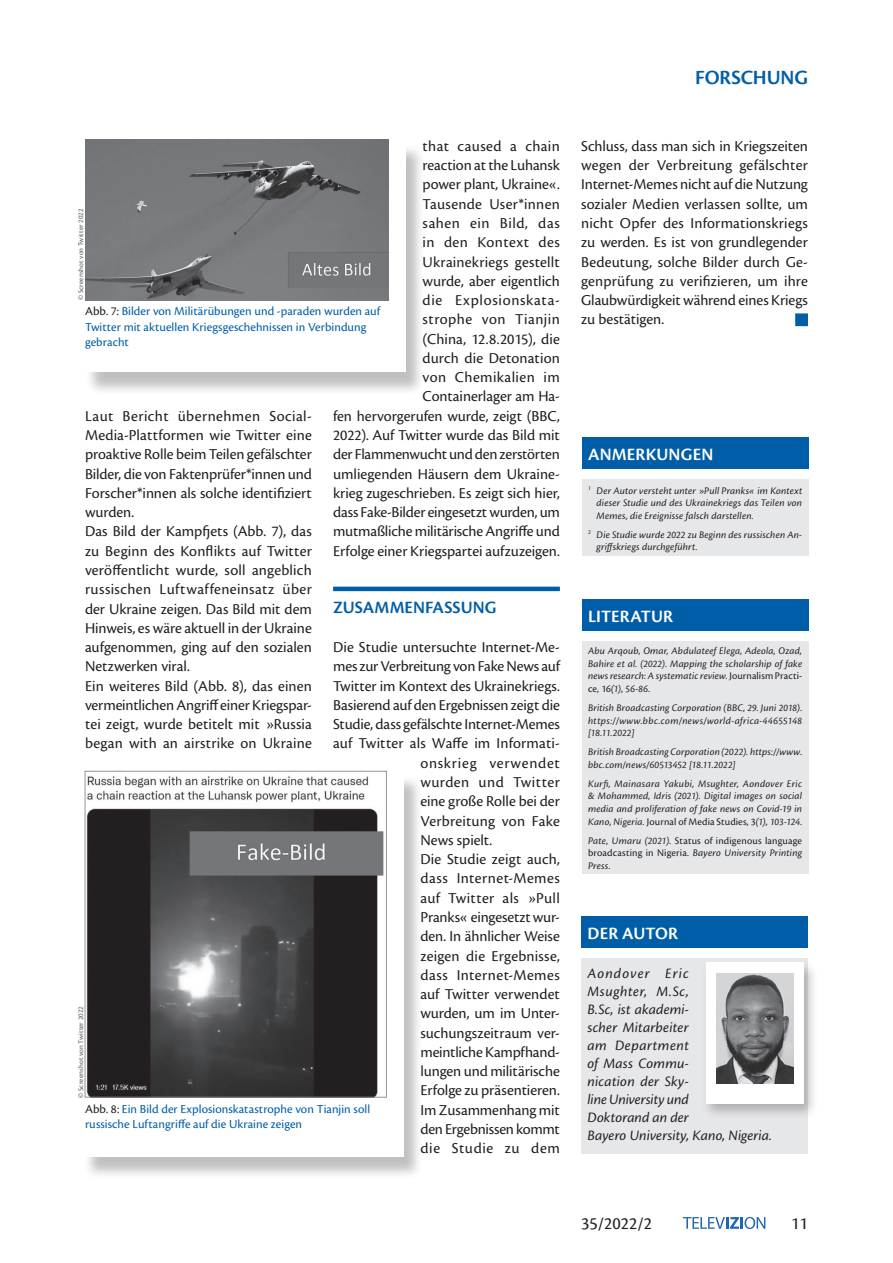
<style>
.page{position:relative;width:893px;height:1263px;background:#fff}
.page>*{position:absolute;margin:0;border:0;box-sizing:border-box;transform-origin:0 0}
.t1{font:600 21px "Cronos Pro";letter-spacing:-.005em;color:#005ea8}
.t2{font:600 18px "Cronos Pro";letter-spacing:.01em;color:#fff}
.t3{font:600 18px "Cronos Pro";letter-spacing:.005em;color:#005ea8}
.t4{font:18px "Cronos Pro";color:#231f20}
.t5{font:15.75px/19.4px "Cronos Pro";color:#231f20}
.t6{font:15.75px "Cronos Pro";letter-spacing:.03em;color:#231f20}
.t7{font:15.75px "Cronos Pro";letter-spacing:.02em;color:#231f20}
.t8{font:15.75px "Cronos Pro";letter-spacing:.045em;color:#231f20}
.t9{font:15.75px "Cronos Pro";letter-spacing:.04em;color:#231f20}
.t10{font:italic 15px/18px "Cronos Pro";letter-spacing:.01em;color:#231f20}
.t11{font:12.75px/15.3px "Cronos Pro";letter-spacing:.005em;color:#005ea8}
.t12{font:italic 10.5px/12.6px "Cronos Pro";letter-spacing:.015em;color:#231f20;text-align:justify}
.t13{font:10.5px/12.6px "Cronos Pro";letter-spacing:.015em;color:#231f20;text-align:justify}
.t14{font:7.5px "Cronos Pro";letter-spacing:.015em;color:#57585a}
.s1{color:#231f20}
.s2{font-style:normal}
.s3{font-style:italic}
</style>
<div class="page">
<svg style="left:683px;top:1217px;width:82px;height:12px"></svg>
<div style="left:582px;top:641px;width:226px;height:233px;background:#e6e7e9"></div>
<div style="left:582px;top:599px;width:226px;height:31px;background:#005ea8"></div>
<div style="left:582px;top:479px;width:226px;height:77px;background:#e6e7e9"></div>
<div style="left:582px;top:437px;width:226px;height:32px;background:#005ea8"></div>
<div style="left:581px;top:958px;width:227px;height:195px;background:#e6e7e9"></div>
<div style="left:701px;top:960px;width:117px;height:160px;background:#231f20;opacity:.28"></div>
<div style="left:706px;top:962px;width:98px;height:142px;background:#fff"></div>
<div style="left:581px;top:916px;width:227px;height:32px;background:#005ea8"></div>
<img style="left:716px;top:973px;width:77px;height:111px">
<hr style="left:333px;top:587px;width:227px;height:4px;background:#005ea8">
<div style="left:795px;top:313px;width:13px;height:13px;background:#005ea8;border:2px solid #005ea8"></div>
<div style="left:86px;top:145px;width:339px;height:250px;background:#231f20;opacity:.28"></div>
<div style="left:85px;top:140px;width:321px;height:232px;background:#fff"></div>
<img style="left:85px;top:140px;width:304px;height:160px">
<div style="left:83px;top:775px;width:340px;height:405px;background:#231f20;opacity:.28"></div>
<div style="left:83px;top:771px;width:320px;height:386px;background:#fff"></div>
<img style="left:87px;top:776px;width:297px;height:319px">
<div style="left:85px;top:771px;width:302px;height:326px;border:1px solid #939598"></div>
<h1 class="t1" style="left:695px;top:65px;width:114px">FORSCHUNG</h1>
<p class="t5" style="left:333px;top:136px;width:228px;text-align:right">that caused a chain<br>reaction at the Luhansk<br>power plant, Ukraine«.<br>Tausende User*innen<br>sahen ein Bild, das<br>in den Kontext des<br>Ukrainekriegs gestellt<br>wurde, aber eigentlich<br>die Explosionskata-<br>strophe von Tianjin<br>(China, 12.8.2015), die<br>durch die Detonation<br>von Chemikalien im<br>Containerlager am Ha-<br>fen hervorgerufen wurde, zeigt (BBC,<br>2022). Auf Twitter wurde das Bild mit der Flammenwucht und den zerstörten umliegenden Häusern dem Ukraine&shy;krieg zugeschrieben. Es zeigt sich hier, dass Fake-Bilder eingesetzt wurden, um mutmaßliche militärische Angriffe und<br>Erfolge einer Kriegspartei aufzuzeigen.</p>
<p class="t14" style="left:76px;top:300px;width:93px;rotate:-90deg">© Screenshot von Twitter 2022</p>
<p class="t11" style="left:85px;top:304px;width:297px"><span class="s1">Abb. 7:</span> Bilder von Militärübungen und -paraden wurden auf<br>Twitter mit aktuellen Kriegsgeschehnissen in Verbindung gebracht</p>
<p class="t5" style="left:85px;top:406px;width:228px">Laut Bericht übernehmen Social-Media-Plattformen wie Twitter eine proaktive Rolle beim Teilen gefälschter Bilder, die von Faktenprüfer*innen und Forscher*innen als solche identifiziert wurden.<br>Das Bild der Kampfjets (Abb. 7), das zu Beginn des Konflikts auf Twitter veröffentlicht wurde, soll angeblich russischen Luftwaffeneinsatz über der Ukraine zeigen. Das Bild mit dem Hinweis, es wäre aktuell in der Ukraine aufgenommen, ging auf den sozialen Netzwerken viral.<br>Ein weiteres Bild (Abb. 8), das einen vermeintlichen Angriff einer Kriegspar&shy;tei zeigt, wurde betitelt mit »Russia began with an airstrike on Ukraine</p>
<p class="t3" style="left:333px;top:597px;width:165px">ZUSAMMENFASSUNG</p>
<p class="t5" style="left:333px;top:637px;width:228px">Die Studie untersuchte Internet-Me-</p>
<p class="t5" style="left:333px;top:657px;width:228px">mes zur Verbreitung von Fake News auf</p>
<p class="t5" style="left:333px;top:676px;width:228px">Twitter im Kontext des Ukrainekriegs.</p>
<p class="t5" style="left:333px;top:695px;width:228px">Basierend auf den Ergebnissen zeigt die</p>
<p class="t5" style="left:333px;top:715px;width:228px">Studie, dass gefälschte Internet-Memes</p>
<p class="t5" style="left:333px;top:734px;width:228px">auf Twitter als Waffe im Informati-</p>
<p class="t8" style="left:420px;top:754px;width:141px">onskrieg verwendet</p>
<p class="t6" style="left:420px;top:773px;width:141px">wurden und Twitter</p>
<p class="t5" style="left:420px;top:792px;width:141px">eine große Rolle bei der</p>
<p class="t5" style="left:420px;top:811px;width:141px">Verbreitung von Fake</p>
<p class="t5" style="left:420px;top:830px;width:73px">News spielt.</p>
<p class="t5" style="left:420px;top:849px;width:141px">Die Studie zeigt auch,</p>
<p class="t6" style="left:420px;top:869px;width:141px">dass Internet-Memes</p>
<p class="t7" style="left:420px;top:889px;width:141px">auf Twitter als »Pull</p>
<p class="t5" style="left:420px;top:907px;width:141px">Pranks« eingesetzt wur-</p>
<p class="t5" style="left:420px;top:927px;width:141px">den. In ähnlicher Weise</p>
<p class="t5" style="left:420px;top:946px;width:141px">zeigen die Ergebnisse,</p>
<p class="t6" style="left:420px;top:966px;width:141px">dass Internet-Memes</p>
<p class="t5" style="left:420px;top:984px;width:141px">auf Twitter verwendet</p>
<p class="t5" style="left:420px;top:1004px;width:141px">wurden, um im Unter-</p>
<p class="t5" style="left:420px;top:1023px;width:141px">suchungszeitraum ver-</p>
<p class="t5" style="left:420px;top:1042px;width:141px">meintliche Kampfhand-</p>
<p class="t5" style="left:420px;top:1062px;width:141px">lungen und militärische</p>
<p class="t5" style="left:420px;top:1081px;width:141px">Erfolge zu präsentieren.</p>
<p class="t5" style="left:420px;top:1100px;width:141px">Im Zusammenhang mit</p>
<p class="t5" style="left:420px;top:1119px;width:141px">den Ergebnissen kommt</p>
<p class="t9" style="left:420px;top:1139px;width:141px">die Studie zu dem</p>
<p class="t14" style="left:76px;top:1097px;width:93px;rotate:-90deg">© Screenshot von Twitter 2022</p>
<p class="t11" style="left:85px;top:1101px;width:287px"><span class="s1">Abb. 8:</span> Ein Bild der Explosionskatastrophe von Tianjin soll russische Luftangriffe auf die Ukraine zeigen</p>
<p class="t5" style="left:581px;top:136px;width:228px;text-align:justify">Schluss, dass man sich in Kriegszeiten wegen der Verbreitung gefälschter Internet-Memes nicht auf die Nutzung sozialer Medien verlassen sollte, um nicht Opfer des Informationskriegs zu werden. Es ist von grundlegender Bedeutung, solche Bilder durch Ge&shy;genprüfung zu verifizieren, um ihre Glaubwürdigkeit während eines Kriegs zu bestätigen.</p>
<p class="t2" style="left:588px;top:444px;width:127px">ANMERKUNGEN</p>
<p class="t12" style="left:597px;top:484px;width:207px;text-indent:-9px"><sup>1</sup> Der Autor versteht unter »Pull Pranks« im Kontext dieser Studie und des Ukrainekriegs das Teilen von Memes, die Ereignisse falsch darstellen.</p>
<p class="t12" style="left:597px;top:528px;width:207px;text-indent:-9px"><sup>2</sup> Die Studie wurde 2022 zu Beginn des russischen An&shy;griffskriegs durchgeführt.</p>
<p class="t2" style="left:588px;top:606px;width:86px">LITERATUR</p>
<p class="t12" style="left:588px;top:645px;width:216px">Abu Arqoub, Omar, Abdulateef Elega, Adeola, Ozad, Bahire et al. (2022). Mapping the scholarship of fake news research: A systematic review. <span class="s2">Journalism Practi&shy;ce, 16</span>(1), 56-86.</p>
<p class="t12" style="left:588px;top:701px;width:216px">British Broadcasting Corporation (BBC, 29. Juni 2018). https://www.bbc.com/news/world-africa-44655148 [18.11.2022]</p>
<p class="t12" style="left:588px;top:746px;width:216px">British Broadcasting Corporation (2022). https://www. bbc.com/news/60513452 [18.11.2022]</p>
<p class="t12" style="left:588px;top:777px;width:216px">Kurfi, Mainasara Yakubi, Msughter, Aondover Eric &amp; Mohammed, Idris (2021). Digital images on social media and proliferation of fake news on Covid-19 in Kano, Nigeria. <span class="s2">Journal of Media Studies, 3</span>(1), 103-124.</p>
<p class="t13" style="left:588px;top:834px;width:216px"><span class="s3">Pate, Umaru (2021).</span> Status of indigenous language broadcasting in Nigeria. <span class="s3">Bayero University Printing Press.</span></p>
<p class="t2" style="left:588px;top:923px;width:92px">DER AUTOR</p>
<p class="t10" style="left:587px;top:964px;width:186px">Aondover Eric<br>Msughter, M.Sc,<br>B.Sc, ist akademi-<br>scher Mitarbeiter<br>am Department<br>of Mass Commu-<br>nication der Sky-<br>line University und<br>Doktorand an der<br>Bayero University, Kano, Nigeria.</p>
<p class="t4" style="left:581px;top:1213px;width:73px">35/2022/2</p>
<p class="t4" style="left:791px;top:1213px;width:18px">11</p>
</div>
